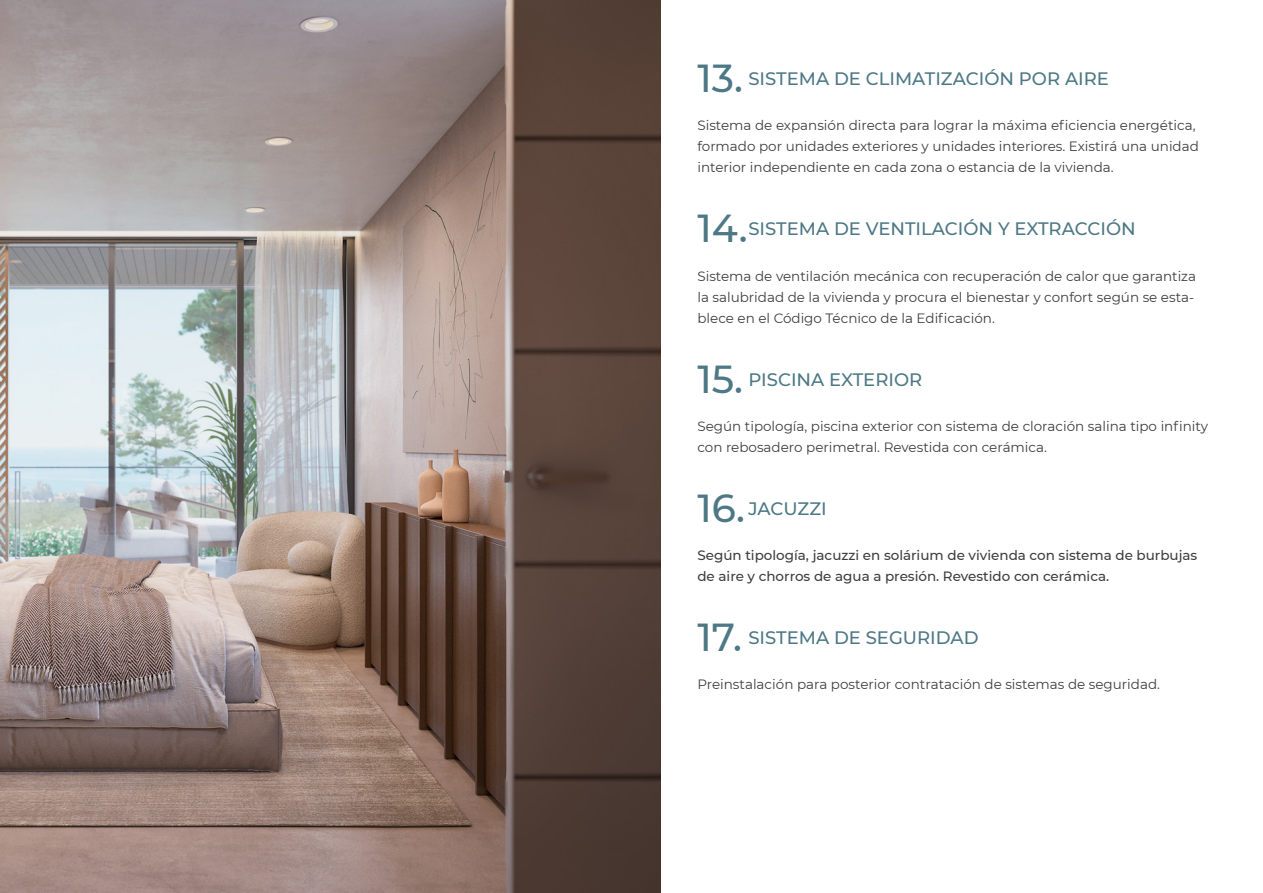
<style>
.page{position:relative;width:1263px;height:893px;background:#fff}
.page>*{position:absolute;margin:0;border:0;box-sizing:border-box;transform-origin:0 0}
.t1{font:500 39px "Montserrat";color:#4d7885}
.t2{font:500 18px "Montserrat";color:#4d7885}
.t3{font:13.5px/21px "Montserrat";color:#3e3e3f}
.t4{font:500 13.5px/21px "Montserrat";color:#3e3e3f}
</style>
<div class="page">
<img style="left:0;top:0;width:660px;height:893px">
<p class="t1" style="left:697px;top:51px;width:47px">13.</p>
<p class="t2" style="left:748px;top:66px;width:362px">SISTEMA DE CLIMATIZACIÓN POR AIRE</p>
<p class="t3" style="left:697px;top:114px;width:503px">Sistema de expansión directa para lograr la máxima eficiencia energética, formado por unidades exteriores y unidades interiores. Existirá una unidad interior independiente en cada zona o estancia de la vivienda.</p>
<p class="t1" style="left:697px;top:201px;width:52px">14.</p>
<p class="t2" style="left:748px;top:216px;width:389px">SISTEMA DE VENTILACIÓN Y EXTRACCIÓN</p>
<p class="t3" style="left:697px;top:265px;width:500px">Sistema de ventilación mecánica con recuperación de calor que garantiza la salubridad de la vivienda y procura el bienestar y confort según se esta&shy;blece en el Código Técnico de la Edificación.</p>
<p class="t1" style="left:697px;top:352px;width:47px">15.</p>
<p class="t2" style="left:748px;top:367px;width:175px">PISCINA EXTERIOR</p>
<p class="t3" style="left:697px;top:415px;width:512px">Según tipología, piscina exterior con sistema de cloración salina tipo infinity con rebosadero perimetral. Revestida con cerámica.</p>
<p class="t1" style="left:697px;top:481px;width:49px">16.</p>
<p class="t2" style="left:748px;top:496px;width:80px">JACUZZI</p>
<p class="t4" style="left:697px;top:544px;width:501px">Según tipología, jacuzzi en solárium de vivienda con sistema de burbujas de aire y chorros de agua a presión. Revestido con cerámica.</p>
<p class="t1" style="left:697px;top:609px;width:46px">17.</p>
<p class="t2" style="left:748px;top:625px;width:232px">SISTEMA DE SEGURIDAD</p>
<p class="t3" style="left:697px;top:673px;width:464px">Preinstalación para posterior contratación de sistemas de seguridad.</p>
</div>
